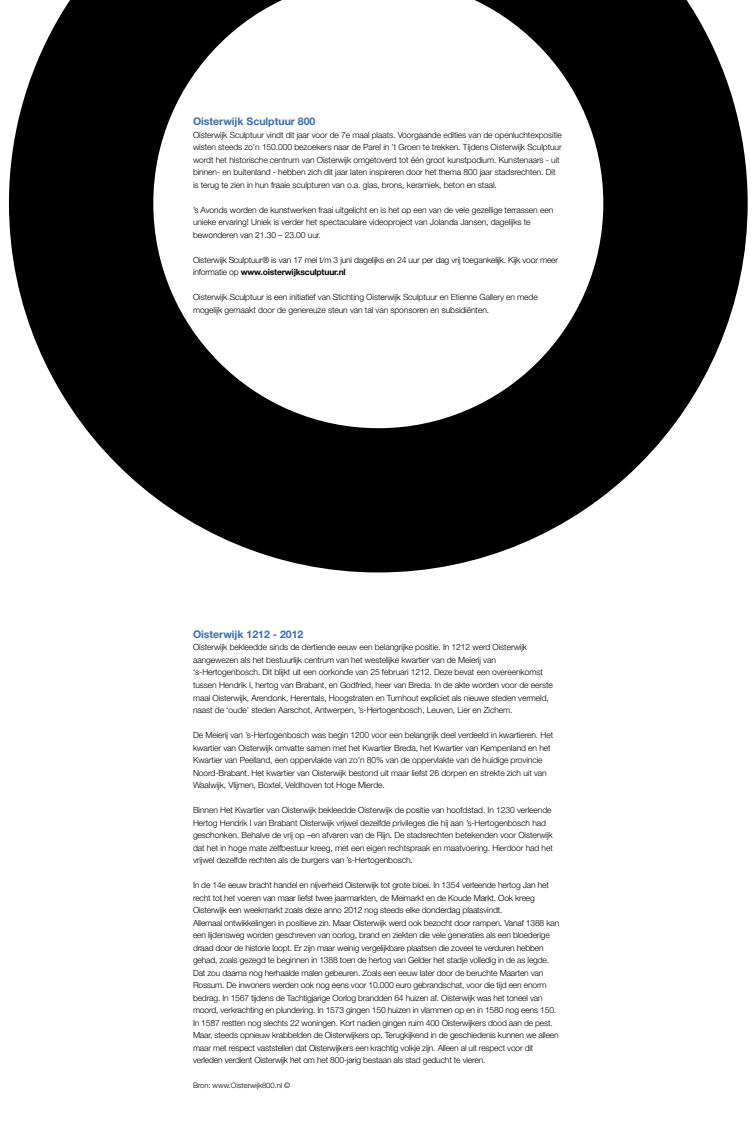
<style>
.page{position:relative;width:755px;height:1129px;background:#fff}
.page>*{position:absolute;margin:0;border:0;box-sizing:border-box;transform-origin:0 0}
.t1{font:700 10.5px "Helvetica Neue";color:#3b6cae}
.t2{font:300 8.5px/12.5px "Helvetica Neue";letter-spacing:-.01em;color:#000}
.t3{font:300 7.5px "Helvetica Neue";color:#000}
.s1{font-weight:700}
</style>
<div class="page">
<svg style="left:14px;top:0;width:734px;height:573px"></svg>
<svg style="left:8px;top:0;width:7px;height:268px"></svg>
<p class="t1" style="left:193px;top:115px;width:124px">Oisterwijk Sculptuur 800</p>
<p class="t2" style="left:193px;top:128px;width:370px">Oisterwijk Sculptuur vindt dit jaar voor de 7e maal plaats. Voorgaande edities van de openluchtexpositie wisten steeds zo’n 150.000 bezoekers naar de Parel in ’t Groen te trekken. Tijdens Oisterwijk Sculptuur wordt het historische centrum van Oisterwijk omgetoverd tot één groot kunstpodium. Kunstenaars - uit binnen- en buitenland - hebben zich dit jaar laten inspireren door het thema 800 jaar stadsrechten. Dit is terug te zien in hun fraaie sculpturen van o.a. glas, brons, keramiek, beton en staal.</p>
<p class="t2" style="left:193px;top:203px;width:361px">’s Avonds worden de kunstwerken fraai uitgelicht en is het op een van de vele gezellige terrassen een unieke ervaring! Uniek is verder het spectaculaire videoproject van Jolanda Jansen, dagelijks te bewonderen van 21.30 – 23.00 uur.</p>
<p class="t2" style="left:193px;top:253px;width:366px">Oisterwijk Sculptuur® is van 17 mei t/m 3 juni dagelijks en 24 uur per dag vrij toegankelijk. Kijk voor meer informatie op <span class="s1">www.oisterwijksculptuur.nl</span></p>
<p class="t2" style="left:193px;top:291px;width:346px">Oisterwijk Sculptuur is een initiatief van Stichting Oisterwijk Sculptuur en Etienne Gallery en mede mogelijk gemaakt door de genereuze steun van tal van sponsoren en subsidiënten.</p>
<p class="t1" style="left:193px;top:627px;width:112px">Oisterwijk 1212 - 2012</p>
<p class="t2" style="left:193px;top:641px;width:361px">Oisterwijk bekleedde sinds de dertiende eeuw een belangrijke positie. In 1212 werd Oisterwijk aangewezen als het bestuurlijk centrum van het westelijke kwartier van de Meierij van ‘s-Hertogenbosch. Dit blijkt uit een oorkonde van 25 februari 1212. Deze bevat een overeenkomst tussen Hendrik I, hertog van Brabant, en Godfried, heer van Breda. In de akte worden voor de eerste maal Oisterwijk, Arendonk, Herentals, Hoogstraten en Turnhout expliciet als nieuwe steden vermeld, naast de ‘oude’ steden Aarschot, Antwerpen, ’s-Hertogenbosch, Leuven, Lier en Zichem.</p>
<p class="t2" style="left:193px;top:728px;width:361px">De Meierij van ’s-Hertogenbosch was begin 1200 voor een belangrijk deel verdeeld in kwartieren. Het kwartier van Oisterwijk omvatte samen met het Kwartier Breda, het Kwartier van Kempenland en het Kwartier van Peelland, een oppervlakte van zo’n 80% van de oppervlakte van de huidige provincie Noord-Brabant. Het kwartier van Oisterwijk bestond uit maar liefst 26 dorpen en strekte zich uit van Waalwijk, Vlijmen, Boxtel, Veldhoven tot Hoge Mierde.</p>
<p class="t2" style="left:193px;top:803px;width:361px">Binnen Het Kwartier van Oisterwijk bekleedde Oisterwijk de positie van hoofdstad. In 1230 verleende Hertog Hendrik I van Brabant Oisterwijk vrijwel dezelfde privileges die hij aan ’s-Hertogenbosch had geschonken. Behalve de vrij op –en afvaren van de Rijn. De stadsrechten betekenden voor Oisterwijk dat het in hoge mate zelfbestuur kreeg, met een eigen rechtspraak en maatvoering. Hierdoor had het vrijwel dezelfde rechten als de burgers van ’s-Hertogenbosch.</p>
<p class="t2" style="left:193px;top:878px;width:367px">In de 14e eeuw bracht handel en nijverheid Oisterwijk tot grote bloei. In 1354 verleende hertog Jan het recht tot het voeren van maar liefst twee jaarmarkten, de Meimarkt en de Koude Markt. Ook kreeg Oisterwijk een weekmarkt zoals deze anno 2012 nog steeds elke donderdag plaatsvindt.<br>Allemaal ontwikkelingen in positieve zin. Maar Oisterwijk werd ook bezocht door rampen. Vanaf 1388 kan een lijdensweg worden geschreven van oorlog, brand en ziekten die vele generaties als een bloederige draad door de historie loopt. Er zijn maar weinig vergelijkbare plaatsen die zoveel te verduren hebben gehad, zoals gezegd te beginnen in 1388 toen de hertog van Gelder het stadje volledig in de as legde.<br>Dat zou daarna nog herhaalde malen gebeuren. Zoals een eeuw later door de beruchte Maarten van Rossum. De inwoners werden ook nog eens voor 10.000 euro gebrandschat, voor die tijd een enorm bedrag. In 1567 tijdens de Tachtigjarige Oorlog brandden 64 huizen af. Oisterwijk was het toneel van moord, verkrachting en plundering. In 1573 gingen 150 huizen in vlammen op en in 1580 nog eens 150.<br>In 1587 restten nog slechts 22 woningen. Kort nadien gingen ruim 400 Oisterwijkers dood aan de pest.<br>Maar, steeds opnieuw krabbelden de Oisterwijkers op. Terugkijkend in de geschiedenis kunnen we alleen maar met respect vaststellen dat Oisterwijkers een krachtig volkje zijn. Alleen al uit respect voor dit verleden verdient Oisterwijk het om het 800-jarig bestaan als stad geducht te vieren.</p>
<p class="t3" style="left:193px;top:1080px;width:99px">Bron: www.Oisterwijk800.nl ©</p>
</div>
